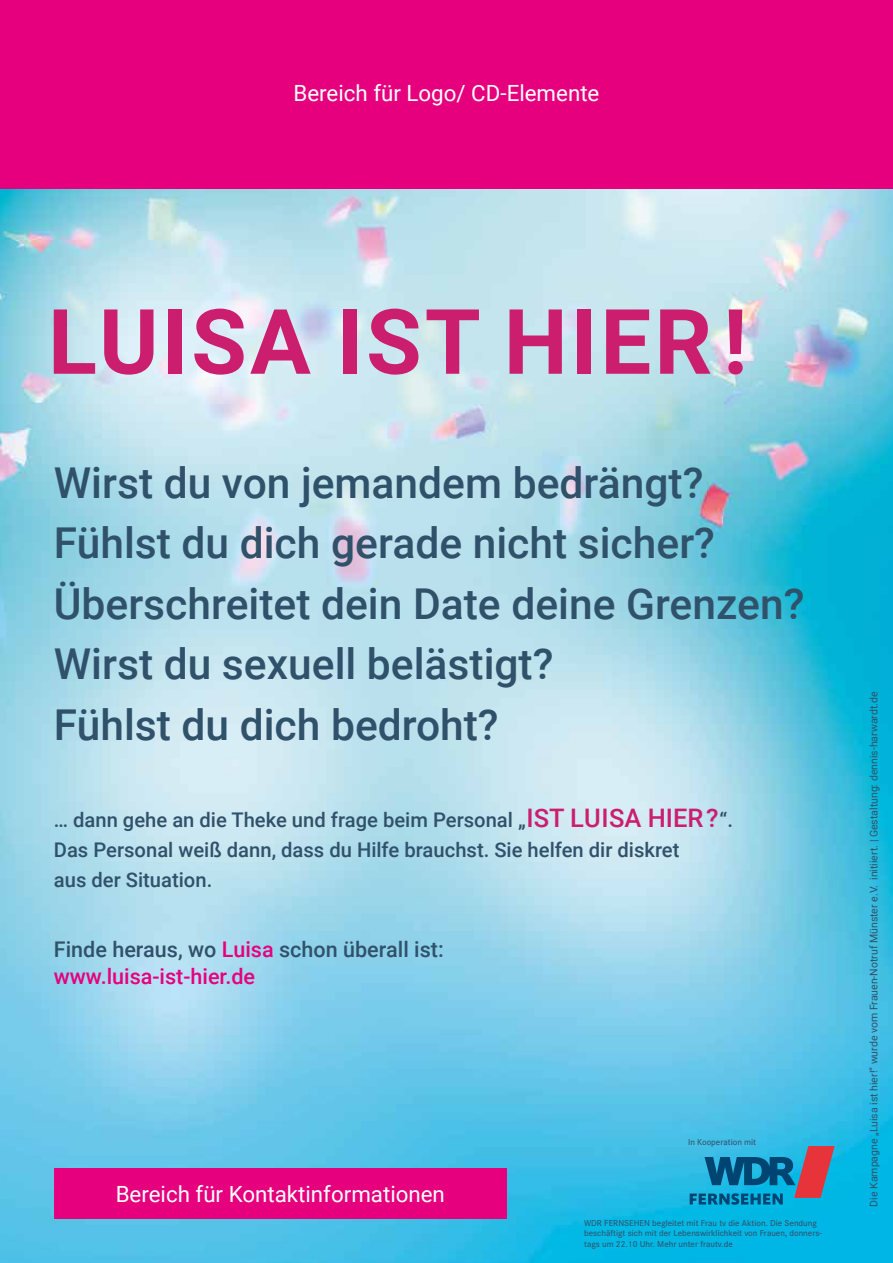
<style>
.page{position:relative;width:893px;height:1263px;background:#fff}
.page>*{position:absolute;margin:0;border:0;box-sizing:border-box;transform-origin:0 0}
.t1{font:700 90.45px "Roboto";letter-spacing:.035em;color:#cb1e6e}
.t2{font:500 42.6px/60.6px "Roboto";color:#30516a}
.t3{font:22.35px "Roboto";color:#fff}
.t4{font:500 21.6px/27.8px "Roboto";color:#30516a}
.t5{font:500 20.25px/29.7px "Roboto";color:#30516a}
.t6{font:10.5px "Roboto";color:#30516a}
.t7{font:500 9px/10.5px "Corporate S";color:#30516a}
.s1{font-size:25.5px;color:#cb1e6e}
.s2{color:#e6007d}
</style>
<div class="page">
<img style="left:0;top:189px;width:893px;height:1074px">
<svg style="left:690px;top:1146px;width:145px;height:59px;background:#3483a9"></svg>
<div style="left:54px;top:1168px;width:453px;height:51px;background:#e6007d"></div>
<div style="left:0;top:0;width:893px;height:189px;background:#e6007d"></div>
<h3 class="t3" style="left:294px;top:77px;width:307px">Bereich für Logo/ CD-Elemente</h3>
<h1 class="t1" style="left:48px;top:278px;width:701px">LUISA IST HIER !</h1>
<h2 class="t2" style="left:54px;top:451px;width:752px">Wirst du von jemandem bedrängt?<br>Fühlst du dich gerade nicht sicher?<br>Überschreitet dein Date deine Grenzen?<br>Wirst du sexuell belästigt?<br>Fühlst du dich bedroht?</h2>
<h3 class="t5" style="left:54px;top:804px;width:681px">… dann gehe an die Theke und frage beim Personal „<span class="s1">IST LUISA HIER ?</span>“.<br>Das Personal weiß dann, dass du Hilfe brauchst. Sie helfen dir diskret<br>aus der Situation.</h3>
<h3 class="t4" style="left:54px;top:934px;width:391px">Finde heraus, wo <span class="s2">Luisa</span> schon überall ist: <span class="s2">www.luisa-ist-hier.de</span></h3>
<h3 class="t3" style="left:116px;top:1178px;width:331px">Bereich für Kontaktinformationen</h3>
<p class="t7" style="left:688px;top:1136px;width:70px">In Kooperation mit</p>
<p class="t7" style="left:584px;top:1218px;width:239px">WDR FERNSEHEN begleitet mit Frau tv die Aktion. Die Sendung beschäftigt sich mit der Lebenswirklichkeit von Frauen, donners&shy;tags um 22.10 Uhr. Mehr unter frautv.de</p>
<p class="t6" style="left:866px;top:1206px;width:516px;rotate:-90deg">Die Kampagne „Luisa ist hier!“ wurde vom Frauen-Notruf Münster e.V. initiiert. | Gestaltung: dennis-harwardt.de</p>
</div>
